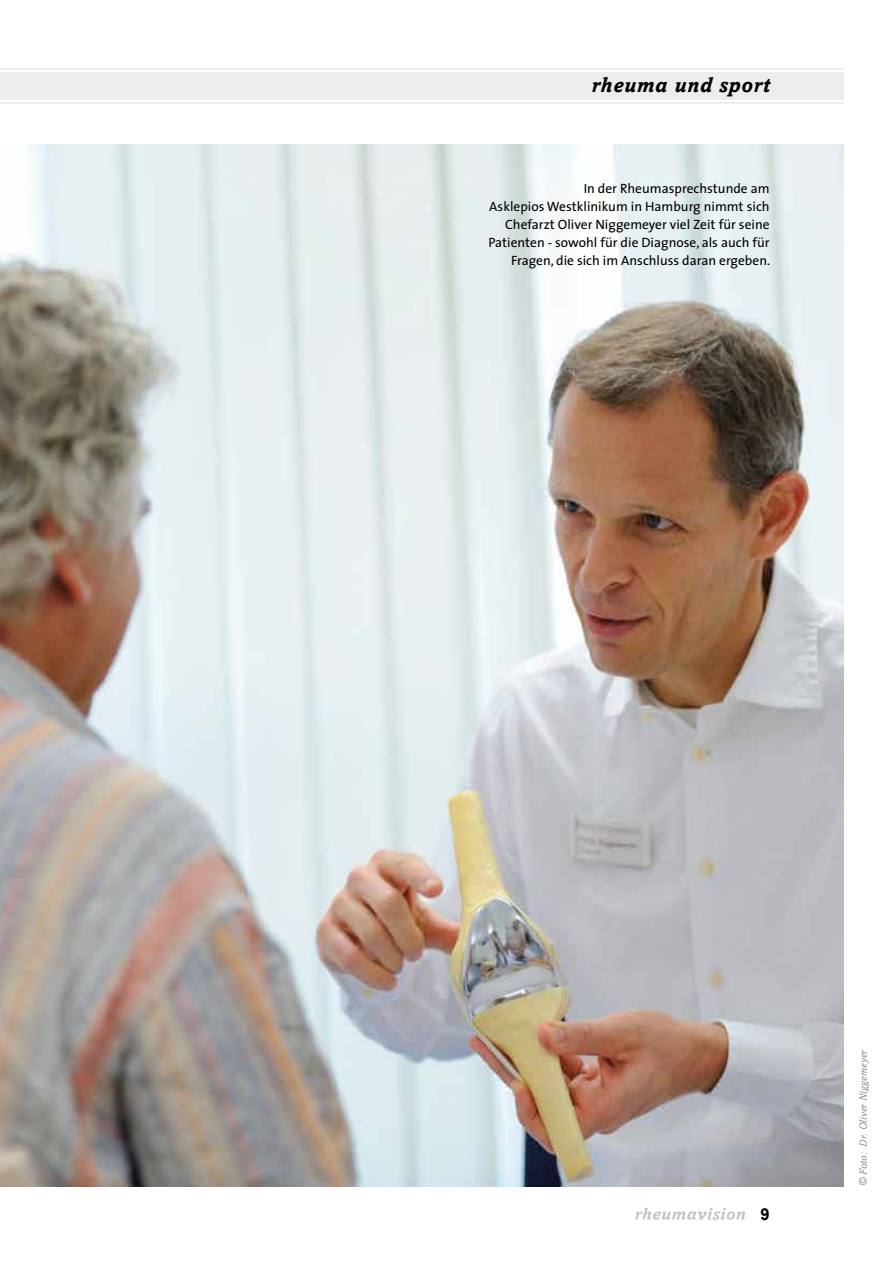
<style>
.page{position:relative;width:893px;height:1263px;background:#fff}
.page>*{position:absolute;margin:0;border:0;box-sizing:border-box;transform-origin:0 0}
.t1{font:italic 700 21px "Amasis";letter-spacing:.04em;color:#000}
.t2{font:700 16.5px "Arial";color:#000}
.t3{font:13.5px/18px "The Sans";color:#000;text-align:right}
.t4{font:italic 10.5px "Amasis";color:#87888a}
</style>
<div class="page">
<svg style="left:635px;top:1207px;width:110px;height:13px"></svg>
<hr style="left:0;top:102px;width:844px;height:2px;background:#e9e9ea">
<hr style="left:0;top:68px;width:844px;height:2px;background:#e9e9ea">
<div style="left:0;top:72px;width:844px;height:27px;background:#eceded"></div>
<img style="left:0;top:145px;width:844px;height:1041px">
<h1 class="t1" style="left:591px;top:73px;width:180px">rheuma und sport</h1>
<p class="t3" style="left:489px;top:179px;width:283px">In der Rheumasprechstunde am<br>Asklepios Westklinikum in Hamburg nimmt sich Chefarzt Oliver Niggemeyer viel Zeit für seine Patienten - sowohl für die Diagnose, als auch für Fragen, die sich im Anschluss daran ergeben.</p>
<p class="t2" style="left:760px;top:1203px;width:11px">9</p>
<p class="t4" style="left:857px;top:1186px;width:138px;rotate:-90deg">© Foto: Dr. Oliver Niggemeyer</p>
</div>
